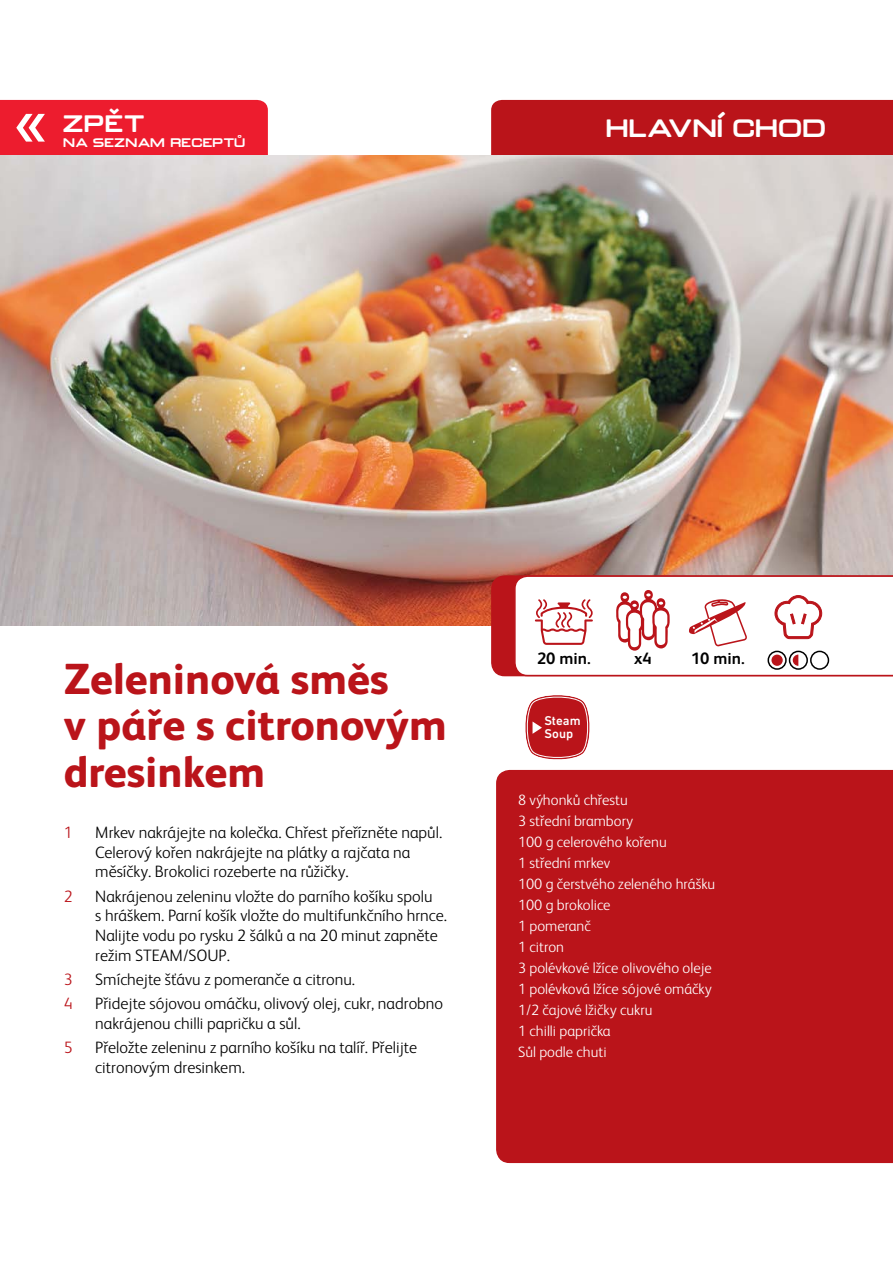
<style>
.page{position:relative;width:893px;height:1263px;background:#fff}
.page>*{position:absolute;margin:0;border:0;box-sizing:border-box;transform-origin:0 0}
.Jídlo{font:800 43.5px/46.5px "FS Albert";color:#ba141a}
.t1{font:700 24px "Tefalextendedbold";color:#fff}
.t2{font:700 22.8px "Tefalextendedbold";color:#fff}
.t3{font:300 16.5px/19.8px "FS Albert";color:#000}
.t4{font:700 16.5px "FS Albert";color:#000}
.t5{font:300 16.5px "FS Albert";color:#ba141a}
.t6{font:300 15px/21px "FS Albert";color:#fff}
.t7{font:500 12.9px/12.9px "DIN Next LT Pro";letter-spacing:.005em;color:#fff}
.t8{font:700 11.85px "Tefalextendedbold";letter-spacing:.015em;color:#fff}
</style>
<div class="page">
<div style="left:491px;top:100px;width:402px;height:56px;background:#ba141a"></div>
<div style="left:496px;top:770px;width:397px;height:393px;background:#ba141a"></div>
<div style="left:0;top:100px;width:268px;height:56px;background:#ed1c2e"></div>
<img style="left:0;top:156px;width:892px;height:470px">
<svg style="left:525px;top:695px;width:65px;height:65px;background:#c8454a"></svg>
<svg style="left:491px;top:575px;width:402px;height:101px"></svg>
<h3 class="t2" style="left:64px;top:108px;width:83px">ZPĚT</h3>
<p class="t8" style="left:64px;top:134px;width:184px">NA SEZNAM RECEPTŮ</p>
<p class="t1" style="left:607px;top:112px;width:222px">HLAVNÍ CHOD</p>
<p class="Jídlo" style="left:64px;top:655px;width:385px">Zeleninová směs<br>v páře s citronovým dresinkem</p>
<p class="t5" style="left:64px;top:821px;width:10px">1</p>
<p class="t3" style="left:95px;top:821px;width:348px">Mrkev nakrájejte na kolečka. Chřest přeřízněte napůl.<br>Celerový kořen nakrájejte na plátky a rajčata na měsíčky. Brokolici rozeberte na růžičky.</p>
<p class="t5" style="left:64px;top:885px;width:10px">2</p>
<p class="t3" style="left:95px;top:885px;width:353px">Nakrájenou zeleninu vložte do parního košíku spolu<br>s hráškem. Parní košík vložte do multifunkčního hrnce.<br>Nalijte vodu po rysku 2 šálků a na 20 minut zapněte režim STEAM/SOUP.</p>
<p class="t5" style="left:64px;top:968px;width:10px">3</p>
<p class="t3" style="left:95px;top:969px;width:261px">Smíchejte šťávu z pomeranče a citronu.</p>
<p class="t5" style="left:64px;top:992px;width:10px">4</p>
<p class="t3" style="left:95px;top:993px;width:349px">Přidejte sójovou omáčku, olivový olej, cukr, nadrobno nakrájenou chilli papričku a sůl.</p>
<p class="t5" style="left:64px;top:1036px;width:10px">5</p>
<p class="t3" style="left:95px;top:1036px;width:323px">Přeložte zeleninu z parního košíku na talíř. Přelijte citronovým dresinkem.</p>
<p class="t4" style="left:537px;top:647px;width:55px">20 min.</p>
<p class="t4" style="left:634px;top:647px;width:19px">x4</p>
<p class="t4" style="left:691px;top:647px;width:55px">10 min.</p>
<p class="t7" style="left:544px;top:714px;width:38px">Steam<br>Soup</p>
<p class="t6" style="left:518px;top:789px;width:198px">8 výhonků chřestu<br>3 střední brambory<br>100 g celerového kořenu<br>1 střední mrkev<br>100 g čerstvého zeleného hrášku</p>
<p class="t6" style="left:518px;top:894px;width:195px">100 g brokolice<br>1 pomeranč<br>1 citron<br>3 polévkové lžíce olivového oleje</p>
<p class="t6" style="left:518px;top:978px;width:195px">1 polévková lžíce sójové omáčky<br>1/2 čajové lžičky cukru<br>1 chilli paprička</p>
<p class="t6" style="left:518px;top:1041px;width:90px">Sůl podle chuti</p>
</div>
